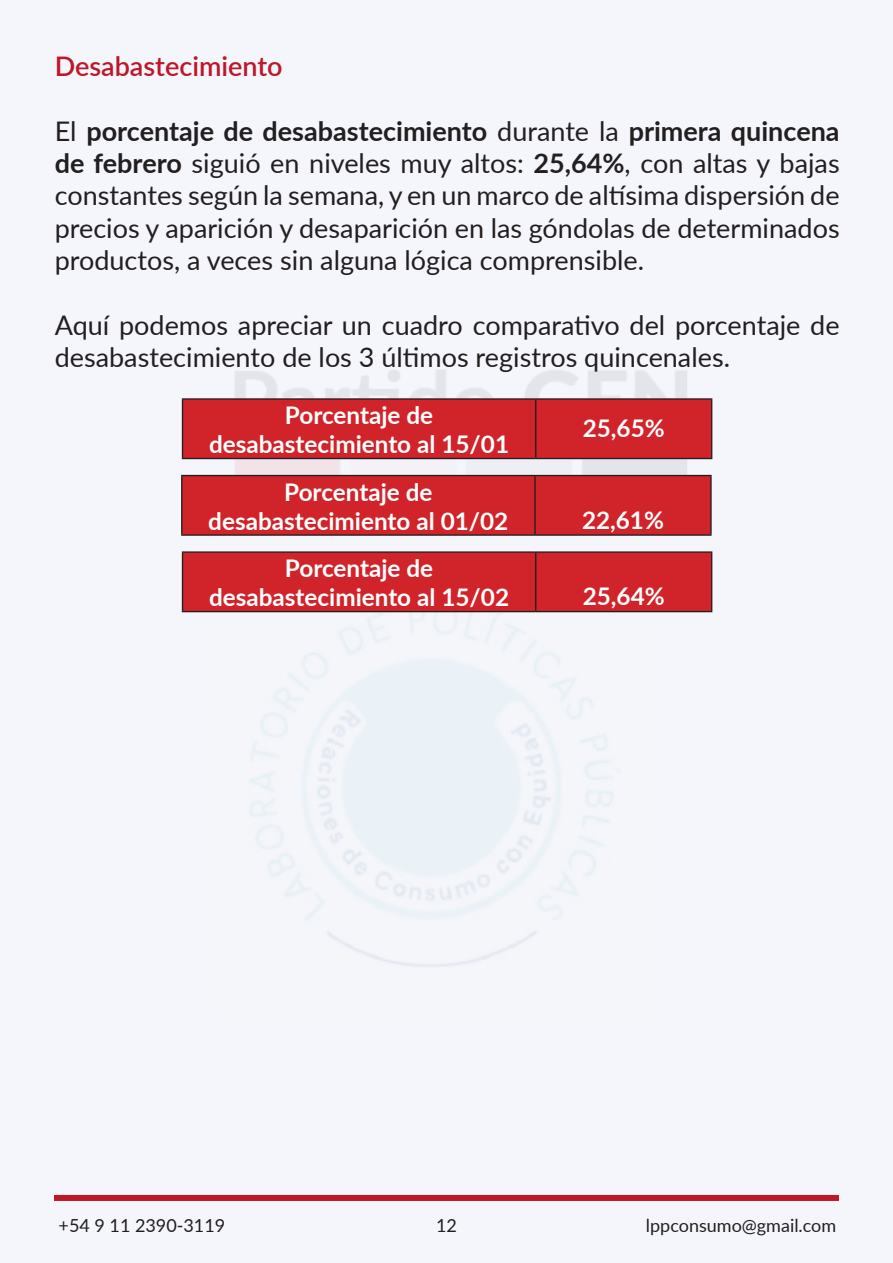
<style>
.page{position:relative;width:893px;height:1263px;background:#f5f6fb}
.page>*{position:absolute;margin:0;border:0;box-sizing:border-box;transform-origin:0 0}
.t1{font:27px/32.4px "Lato";color:#231f20;text-align:justify}
.Estilo_de_párrafo_1{font:600 27px "Lato";color:#bd172a}
.t2{font:700 24.3px "Lato";color:#fff}
.t3{font:18px "Lato";color:#231f20}
.s1{font-weight:700}
</style>
<div class="page">
<div style="left:54px;top:1195px;width:785px;height:6px;background:#bd172a"></div>
<div style="left:182px;top:476px;width:528px;height:58px;background:#d1232a"></div>
<hr style="left:181px;top:475px;width:354px;height:1px;background:#231f20">
<hr style="left:181px;top:476px;width:1px;height:58px;background:#231f20">
<hr style="left:535px;top:475px;width:177px;height:1px;background:#231f20">
<hr style="left:534px;top:476px;width:2px;height:58px;background:#231f20">
<hr style="left:710px;top:476px;width:2px;height:58px;background:#231f20">
<hr style="left:181px;top:534px;width:354px;height:2px;background:#231f20">
<hr style="left:535px;top:534px;width:177px;height:2px;background:#231f20">
<div style="left:183px;top:400px;width:528px;height:58px;background:#d1232a"></div>
<hr style="left:182px;top:398px;width:354px;height:2px;background:#231f20">
<hr style="left:182px;top:400px;width:1px;height:58px;background:#231f20">
<hr style="left:536px;top:398px;width:176px;height:2px;background:#231f20">
<hr style="left:535px;top:400px;width:1px;height:58px;background:#231f20">
<hr style="left:711px;top:400px;width:1px;height:58px;background:#231f20">
<hr style="left:182px;top:458px;width:354px;height:1px;background:#231f20">
<hr style="left:536px;top:458px;width:176px;height:1px;background:#231f20">
<div style="left:183px;top:553px;width:528px;height:58px;background:#d1232a"></div>
<hr style="left:182px;top:551px;width:354px;height:2px;background:#231f20">
<hr style="left:182px;top:553px;width:1px;height:58px;background:#231f20">
<hr style="left:536px;top:551px;width:176px;height:2px;background:#231f20">
<hr style="left:535px;top:553px;width:1px;height:58px;background:#231f20">
<hr style="left:711px;top:553px;width:1px;height:58px;background:#231f20">
<hr style="left:182px;top:611px;width:354px;height:1px;background:#231f20">
<hr style="left:536px;top:611px;width:176px;height:1px;background:#231f20">
<p class="Estilo_de_párrafo_1" style="left:55px;top:46px;width:229px">Desabastecimiento</p>
<p class="t1" style="left:55px;top:113px;width:786px">El <span class="s1">porcentaje de desabastecimiento</span> durante la <span class="s1">primera quincena de febrero</span> siguió en niveles muy altos: <span class="s1">25,64%</span>, con altas y bajas constantes según la semana, y en un marco de altísima dispersión de precios y aparición y desaparición en las góndolas de determinados productos, a veces sin alguna lógica comprensible.</p>
<p class="t1" style="left:55px;top:308px;width:786px">Aquí podemos apreciar un cuadro comparativo del porcentaje de desabastecimiento de los 3 últimos registros quincenales.</p>
<p class="t2" style="left:285px;top:397px;width:150px">Porcentaje de</p>
<p class="t2" style="left:209px;top:426px;width:302px">desabastecimiento al 15/01</p>
<p class="t2" style="left:583px;top:411px;width:83px">25,65%</p>
<p class="t2" style="left:284px;top:474px;width:150px">Porcentaje de</p>
<p class="t2" style="left:208px;top:503px;width:302px">desabastecimiento al 01/02</p>
<p class="t2" style="left:582px;top:502px;width:83px">22,61%</p>
<p class="t2" style="left:285px;top:550px;width:150px">Porcentaje de</p>
<p class="t2" style="left:209px;top:579px;width:302px">desabastecimiento al 15/02</p>
<p class="t2" style="left:583px;top:579px;width:83px">25,64%</p>
<p class="t3" style="left:59px;top:1212px;width:168px">+54 9 11 2390-3119</p>
<p class="t3" style="left:436px;top:1212px;width:22px">12</p>
<p class="t3" style="left:646px;top:1212px;width:192px">lppconsumo@gmail.com</p>
</div>
